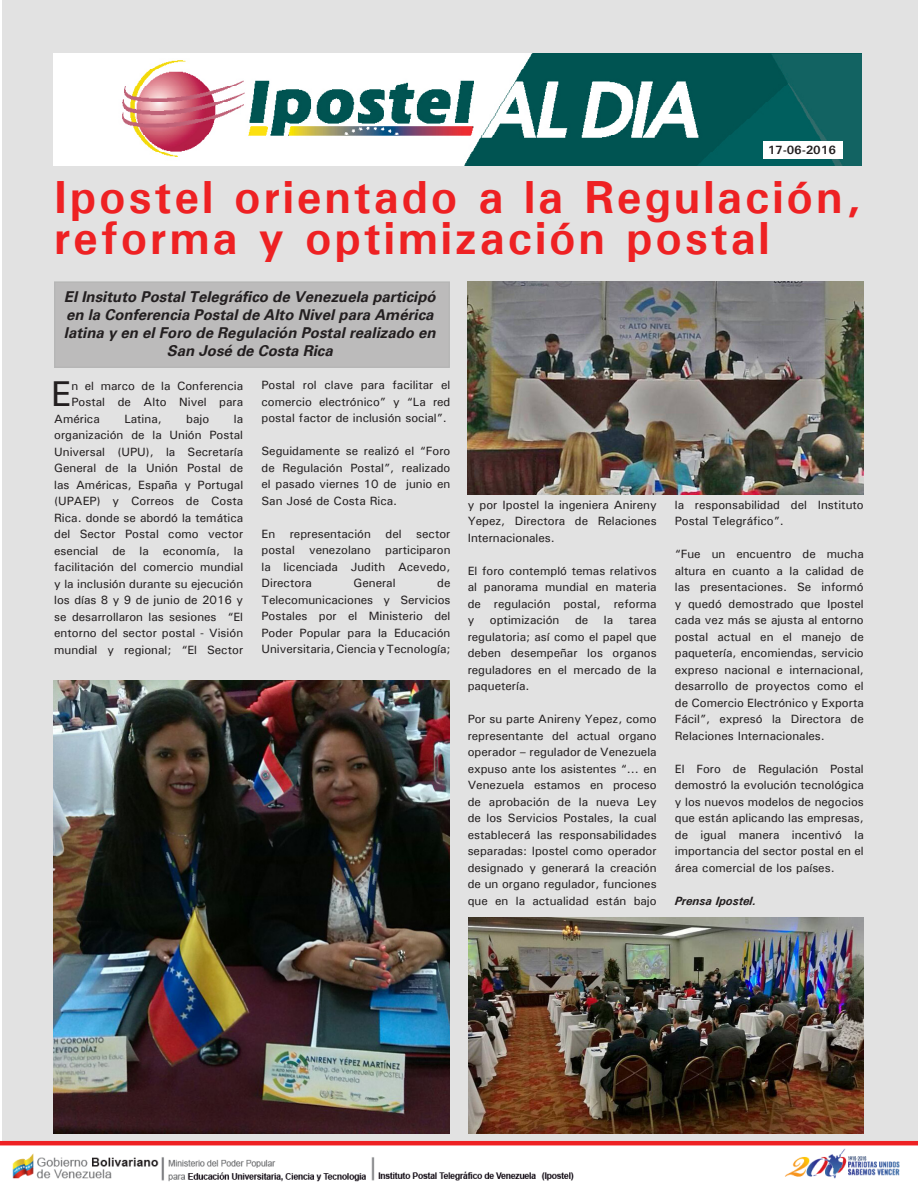
<style>
.page{position:relative;width:918px;height:1188px;background:#fff}
.page>*{position:absolute;margin:0;border:0;box-sizing:border-box;transform-origin:0 0}
.t1{font:700 46.5px/40.8px "Univers";letter-spacing:.06em;color:#ee2123}
.t2{font:500 36px "Univers";color:#231f20}
.t3{font:italic 700 15px/18px "Univers";color:#231f20;text-align:center}
.t4{font:500 12px/16.5px "Univers";color:#231f20;text-align:justify}
.t5{font:italic 700 12px "Univers";color:#231f20}
.t6{font:700 12px "Univers";color:#231f20}
</style>
<div class="page">
<div style="left:2px;top:0;width:916px;height:1188px;background:#e2e2e2"></div>
<img style="left:53px;top:53px;width:808px;height:112px">
<div style="left:763px;top:142px;width:80px;height:17px;background:#fff"></div>
<img style="left:0;top:1145px;width:917px;height:43px">
<img style="left:53px;top:680px;width:397px;height:454px">
<img style="left:468px;top:281px;width:396px;height:213px">
<img style="left:468px;top:917px;width:396px;height:217px">
<div style="left:55px;top:282px;width:394px;height:85px;background:#bcbbbb"></div>
<hr style="left:0;top:1141px;width:918px;height:4px;background:#ee2123">
<p class="t6" style="left:768px;top:142px;width:70px">17-06-2016</p>
<p class="t1" style="left:54px;top:176px;width:808px">Ipostel orientado a la Regulación, reforma y optimización postal</p>
<p class="t3" style="left:64px;top:288px;width:373px">El Insituto Postal Telegráfico de Venezuela participó en la Conferencia Postal de Alto Nivel para América latina y en el Foro de Regulación Postal realizado en San José de Costa Rica</p>
<p class="t2" style="left:51px;top:371px;width:22px">E</p>
<p class="t4" style="left:72px;top:377px;width:173px">n el marco de la Conferencia</p>
<p class="t4" style="left:261px;top:377px;width:191px">Postal rol clave para facilitar el comercio electrónico” y “La red postal factor de inclusión social”.</p>
<p class="t4" style="left:261px;top:443px;width:191px">Seguidamente se realizó el “Foro de Regulación Postal”, realizado el pasado viernes 10 de junio en San José de Costa Rica.</p>
<p class="t4" style="left:261px;top:525px;width:191px">En representación del sector postal venezolano participaron la licenciada Judith Acevedo, Directora</p>
<p class="t4" style="left:72px;top:394px;width:173px">Postal de Alto Nivel para</p>
<p class="t4" style="left:54px;top:410px;width:47px">América</p>
<p class="t4" style="left:124px;top:410px;width:39px">Latina,</p>
<p class="t4" style="left:186px;top:410px;width:25px">bajo</p>
<p class="t4" style="left:54px;top:410px;width:191px;text-indent:180px">la organización de la Unión Postal Universal (UPU), la Secretaría General de la Unión Postal de las Américas, España y Portugal (UPAEP) y Correos de Costa Rica. donde se abordó la temática del Sector Postal como vector esencial de la economía, la facilitación del comercio mundial y la inclusión durante su ejecución los días 8 y 9 de junio de 2016 y se desarrollaron las sesiones “El entorno del sector postal - Visión mundial y regional; “El Sector</p>
<p class="t4" style="left:468px;top:496px;width:191px">y por Ipostel la ingeniera Anireny Yepez, Directora de Relaciones Internacionales.</p>
<p class="t4" style="left:468px;top:562px;width:191px">El foro contempló temas relativos al panorama mundial en materia de regulación postal, reforma y</p>
<p class="t4" style="left:675px;top:496px;width:191px">la responsabilidad del Instituto<br>Postal Telegráfico”.</p>
<p class="t4" style="left:675px;top:546px;width:191px">“Fue un encuentro de mucha altura en cuanto a la calidad de las presentaciones. Se informó y quedó demostrado que Ipostel cada vez más se ajusta al entorno postal actual en el manejo de paquetería, encomiendas, servicio expreso nacional e internacional, desarrollo de proyectos como el de Comercio Electrónico y Exporta Fácil”, expresó la Directora de Relaciones Internacionales.</p>
<p class="t4" style="left:675px;top:760px;width:191px">El Foro de Regulación Postal demostró la evolución tecnológica y los nuevos modelos de negocios que están aplicando las empresas, de igual manera incentivó la importancia del sector postal en el área comercial de los países.</p>
<p class="t5" style="left:675px;top:893px;width:83px">Prensa Ipostel.</p>
<p class="t4" style="left:354px;top:575px;width:44px">General</p>
<p class="t4" style="left:261px;top:575px;width:191px;text-indent:176px">de Telecomunicaciones y Servicios Postales por el Ministerio del Poder Popular para la Educación Universitaria, Ciencia y Tecnología;</p>
<p class="t4" style="left:490px;top:612px;width:71px">optimización</p>
<p class="t4" style="left:575px;top:612px;width:15px">de</p>
<p class="t4" style="left:604px;top:612px;width:11px">la</p>
<p class="t4" style="left:468px;top:612px;width:191px;text-indent:161px">tarea regulatoria; así como el papel que deben desempeñar los organos reguladores en el mercado de la paquetería.</p>
<p class="t4" style="left:468px;top:711px;width:191px">Por su parte Anireny Yepez, como representante del actual organo operador – regulador de Venezuela expuso ante los asistentes “... en Venezuela estamos en proceso de aprobación de la nueva Ley de los Servicios Postales, la cual establecerá las responsabilidades separadas: Ipostel como operador designado y generará la creación de un organo regulador, funciones que en la actualidad están bajo</p>
</div>
